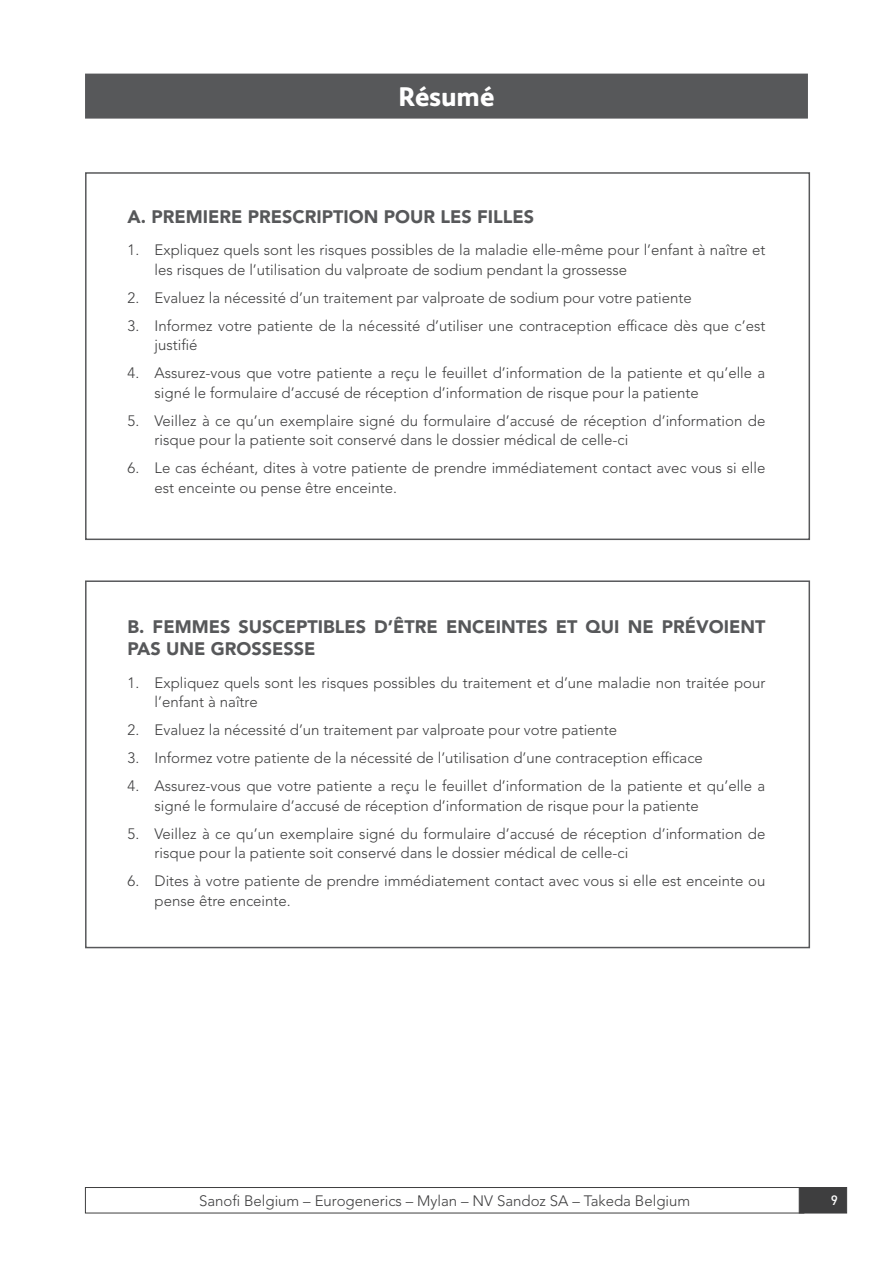
<style>
.page{position:relative;width:893px;height:1263px;background:#fff}
.page>*{position:absolute;margin:0;border:0;box-sizing:border-box;transform-origin:0 0}
.Title_-_purple{font:800 27px "FS Albert Pro";color:#fff}
.sub_title{font:900 18px/22.5px "Avenir LT Std";color:#57585a}
.t1{font:300 15px/19.5px "Avenir LT Std";color:#3e3e3f}
.t2{font:500 13.5px "DIN Pro";color:#fff}
</style>
<div class="page">
<div style="left:85px;top:74px;width:723px;height:45px;background:#57585a"></div>
<div style="left:85px;top:172px;width:725px;height:368px;border:2px solid #57585a"></div>
<div style="left:85px;top:580px;width:725px;height:368px;border:2px solid #57585a"></div>
<div style="left:799px;top:1187px;width:48px;height:26px;background:#3e3e3f"></div>
<div style="left:85px;top:1187px;width:719px;height:26px;border:1px solid #3e3e3f"></div>
<p class="Title_-_purple" style="left:399px;top:75px;width:97px">Résumé</p>
<p class="sub_title" style="left:128px;top:206px;width:408px">A. PREMIERE PRESCRIPTION POUR LES FILLES</p>
<p class="t1" style="left:155px;top:241px;width:612px;text-indent:-27px">1. Expliquez quels sont les risques possibles de la maladie elle-même pour l’enfant à naître et les risques de l’utilisation du valproate de sodium pendant la grossesse</p>
<p class="t1" style="left:128px;top:288px;width:566px">2. Evaluez la nécessité d’un traitement par valproate de sodium pour votre patiente</p>
<p class="t1" style="left:155px;top:316px;width:612px;text-indent:-27px">3. Informez votre patiente de la nécessité d’utiliser une contraception efficace dès que c’est justifié</p>
<p class="t1" style="left:155px;top:364px;width:612px;text-indent:-27px">4. Assurez-vous que votre patiente a reçu le feuillet d’information de la patiente et qu’elle a signé le formulaire d’accusé de réception d’information de risque pour la patiente</p>
<p class="t1" style="left:155px;top:411px;width:612px;text-indent:-27px">5. Veillez à ce qu’un exemplaire signé du formulaire d’accusé de réception d’information de risque pour la patiente soit conservé dans le dossier médical de celle-ci</p>
<p class="t1" style="left:155px;top:459px;width:612px;text-indent:-27px">6. Le cas échéant, dites à votre patiente de prendre immédiatement contact avec vous si elle est enceinte ou pense être enceinte.</p>
<p class="sub_title" style="left:128px;top:615px;width:639px">B. FEMMES SUSCEPTIBLES D’ÊTRE ENCEINTES ET QUI NE PRÉVOIENT<br>PAS UNE GROSSESSE</p>
<p class="t1" style="left:155px;top:673px;width:612px;text-indent:-27px">1. Expliquez quels sont les risques possibles du traitement et d’une maladie non traitée pour l’enfant à naître</p>
<p class="t1" style="left:128px;top:720px;width:491px">2. Evaluez la nécessité d’un traitement par valproate pour votre patiente</p>
<p class="t1" style="left:128px;top:748px;width:577px">3. Informez votre patiente de la nécessité de l’utilisation d’une contraception efficace</p>
<p class="t1" style="left:155px;top:776px;width:612px;text-indent:-27px">4. Assurez-vous que votre patiente a reçu le feuillet d’information de la patiente et qu’elle a signé le formulaire d’accusé de réception d’information de risque pour la patiente</p>
<p class="t1" style="left:155px;top:824px;width:612px;text-indent:-27px">5. Veillez à ce qu’un exemplaire signé du formulaire d’accusé de réception d’information de risque pour la patiente soit conservé dans le dossier médical de celle-ci</p>
<p class="t1" style="left:155px;top:871px;width:612px;text-indent:-27px">6. Dites à votre patiente de prendre immédiatement contact avec vous si elle est enceinte ou pense être enceinte.</p>
<p class="t1" style="left:199px;top:1191px;width:493px">Sanofi Belgium – Eurogenerics – Mylan – NV Sandoz SA – Takeda Belgium</p>
<p class="t2" style="left:831px;top:1189px;width:9px">9</p>
</div>
